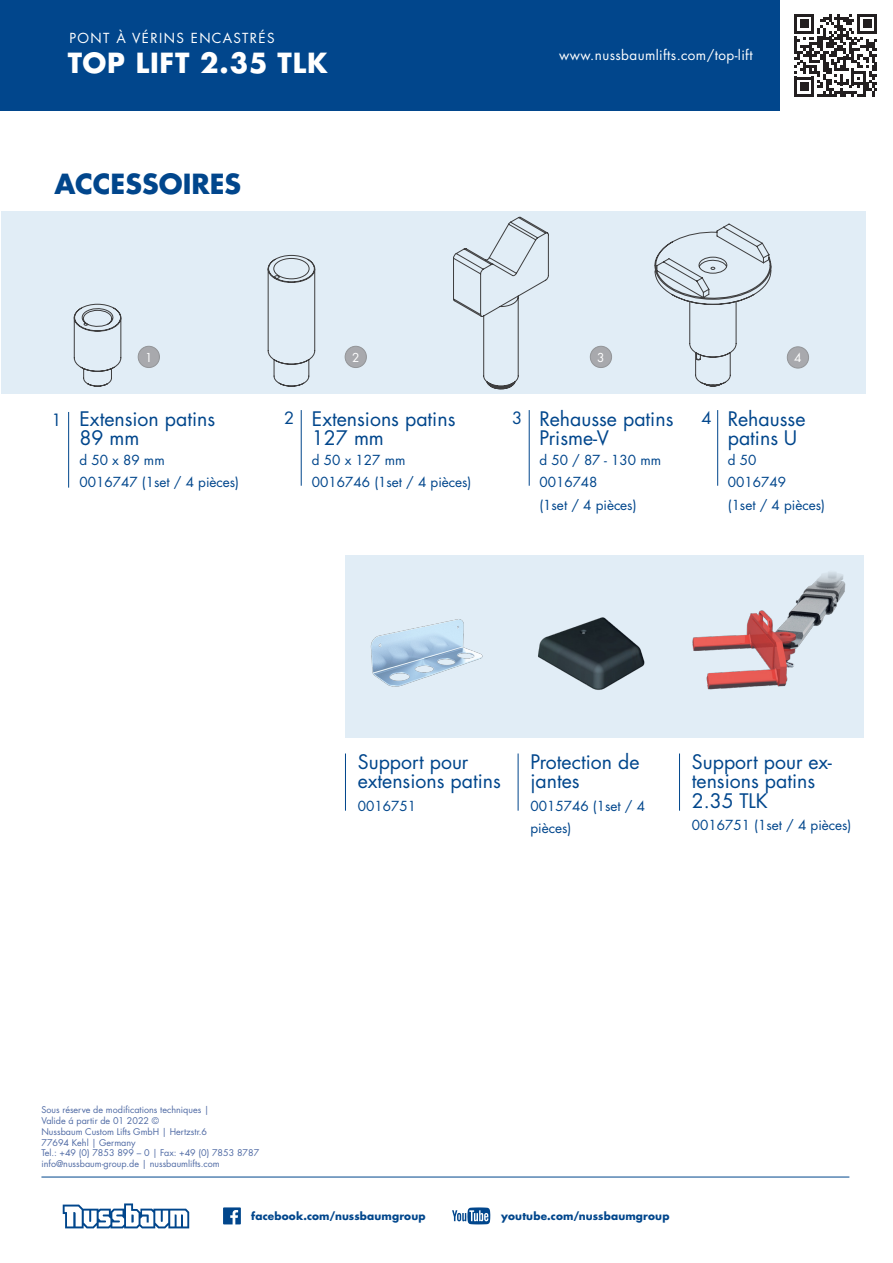
<style>
.page{position:relative;width:893px;height:1263px;background:#fff}
.page>*{position:absolute;margin:0;border:0;box-sizing:border-box;transform-origin:0 0}
.t1{font:700 27px "Futura LT Pro";letter-spacing:.03em;color:#fff}
.TechDat_2{font:700 27px "Futura LT Pro";color:#01468c}
.t2{font:19.5px/19.5px "Futura LT Pro";color:#01468c}
.BestellNr_2{font:16.5px "Futura LT Pro";color:#01468c}
.t3{font:13.5px/22.5px "Futura LT Pro";color:#01468c}
.t4{font:13.5px "Futura LT Pro";letter-spacing:.03em;color:#fff}
.t5{font:13.5px "Futura LT Pro";letter-spacing:.1em;color:#fff}
.BestellNr_2-2{font:12px "Futura LT Pro";color:#fff}
.t6{font:700 10.5px "Futura LT Pro";letter-spacing:.015em;color:#01468c}
.t7{font:9px "Futura LT Pro";color:#4f6aa4}
</style>
<div class="page">
<div style="left:1px;top:211px;width:864px;height:183px;background:#e1edf6"></div>
<div style="left:345px;top:555px;width:519px;height:183px;background:#e1edf6"></div>
<div style="left:0;top:0;width:780px;height:111px;background:#01468c"></div>
<svg style="left:794px;top:14px;width:83px;height:83px"></svg>
<svg style="left:63px;top:1203px;width:126px;height:25px"></svg>
<svg style="left:223px;top:1207px;width:18px;height:17px"></svg>
<svg style="left:452px;top:1207px;width:38px;height:17px"></svg>
<div style="left:138px;top:346px;width:21px;height:22px;background:#a8a9ad;border-radius:50%"></div>
<div style="left:138px;top:346px;width:22px;height:22px;border:1px solid #939598;border-radius:50%"></div>
<div style="left:345px;top:346px;width:21px;height:22px;background:#a8a9ad;border-radius:50%"></div>
<div style="left:345px;top:346px;width:22px;height:22px;border:1px solid #939598;border-radius:50%"></div>
<div style="left:787px;top:347px;width:22px;height:21px;background:#a8a9ad;border-radius:50%"></div>
<div style="left:787px;top:347px;width:22px;height:21px;border:1px solid #939598;border-radius:50%"></div>
<div style="left:590px;top:346px;width:22px;height:22px;background:#a8a9ad;border-radius:50%"></div>
<div style="left:590px;top:346px;width:22px;height:22px;border:1px solid #939598;border-radius:50%"></div>
<hr style="left:717px;top:410px;width:1px;height:76px;background:#01468c">
<hr style="left:529px;top:410px;width:1px;height:76px;background:#01468c">
<hr style="left:68px;top:412px;width:1px;height:76px;background:#01468c">
<hr style="left:301px;top:410px;width:1px;height:76px;background:#01468c">
<hr style="left:345px;top:753px;width:1px;height:58px;background:#01468c">
<hr style="left:679px;top:753px;width:1px;height:58px;background:#01468c">
<hr style="left:518px;top:753px;width:1px;height:58px;background:#01468c">
<svg style="left:453px;top:217px;width:96px;height:173px"></svg>
<svg style="left:74px;top:304px;width:47px;height:83px"></svg>
<svg style="left:268px;top:255px;width:47px;height:132px"></svg>
<svg style="left:654px;top:224px;width:117px;height:163px"></svg>
<img style="left:538px;top:617px;width:107px;height:73px">
<img style="left:370px;top:619px;width:113px;height:68px">
<img style="left:692px;top:572px;width:154px;height:118px">
<hr style="left:41px;top:1177px;width:808px;height:1px;background:#01468c">
<p class="t5" style="left:69px;top:28px;width:207px">PONT À VÉRINS ENCASTRÉS</p>
<p class="t1" style="left:68px;top:42px;width:261px">TOP LIFT 2.35 TLK</p>
<p class="t4" style="left:559px;top:46px;width:195px">www.nussbaumlifts.com/top-lift</p>
<p class="TechDat_2" style="left:54px;top:163px;width:188px">ACCESSOIRES</p>
<p class="BestellNr_2-2" style="left:145px;top:349px;width:9px">1</p>
<p class="BestellNr_2-2" style="left:352px;top:350px;width:9px">2</p>
<p class="BestellNr_2-2" style="left:597px;top:349px;width:9px">3</p>
<p class="BestellNr_2-2" style="left:794px;top:349px;width:9px">4</p>
<p class="t2" style="left:539px;top:409px;width:136px">Rehausse patins<br>Prisme-V</p>
<p class="t3" style="left:539px;top:448px;width:123px">d 50 / 87 - 130 mm</p>
<p class="t3" style="left:539px;top:471px;width:60px">0016748</p>
<p class="t3" style="left:539px;top:493px;width:99px">(1set / 4 pièces)</p>
<p class="BestellNr_2" style="left:51px;top:408px;width:12px">1</p>
<p class="BestellNr_2" style="left:284px;top:406px;width:12px">2</p>
<p class="BestellNr_2" style="left:512px;top:406px;width:12px">3</p>
<p class="BestellNr_2" style="left:702px;top:406px;width:12px">4</p>
<p class="t2" style="left:80px;top:409px;width:137px">Extension patins</p>
<p class="t2" style="left:80px;top:428px;width:61px">89 mm</p>
<p class="t3" style="left:80px;top:448px;width:87px">d 50 x 89 mm</p>
<p class="t3" style="left:80px;top:471px;width:161px">0016747 (1set / 4 pièces)</p>
<p class="t2" style="left:312px;top:409px;width:145px">Extensions patins</p>
<p class="t2" style="left:312px;top:428px;width:73px">127 mm</p>
<p class="t3" style="left:312px;top:448px;width:95px">d 50 x 127 mm</p>
<p class="t3" style="left:312px;top:471px;width:161px">0016746 (1set / 4 pièces)</p>
<p class="t2" style="left:728px;top:409px;width:79px">Rehausse</p>
<p class="t2" style="left:728px;top:428px;width:71px">patins U</p>
<p class="t3" style="left:728px;top:448px;width:30px">d 50</p>
<p class="t3" style="left:728px;top:471px;width:60px">0016749</p>
<p class="t3" style="left:728px;top:493px;width:99px">(1set / 4 pièces)</p>
<p class="t2" style="left:358px;top:752px;width:145px">Support pour extensions patins</p>
<p class="t3" style="left:358px;top:794px;width:60px">0016751</p>
<p class="t2" style="left:530px;top:752px;width:111px">Protection de jantes</p>
<p class="t3" style="left:530px;top:794px;width:116px">0015746 (1set / 4 pièces)</p>
<p class="t2" style="left:692px;top:752px;width:142px">Support pour ex&shy;tensions patins<br>2.35 TLK</p>
<p class="t3" style="left:692px;top:814px;width:161px">0016751 (1set / 4 pièces)</p>
<p class="t7" style="left:41px;top:1104px;width:169px">Sous réserve de modifications techniques |</p>
<p class="t7" style="left:41px;top:1114px;width:119px">Valide á partir de 01 2022 ©</p>
<p class="t7" style="left:41px;top:1125px;width:167px">Nussbaum Custom Lifts GmbH | Hertzstr.6</p>
<p class="t7" style="left:41px;top:1136px;width:96px">77694 Kehl | Germany</p>
<p class="t7" style="left:41px;top:1147px;width:219px">Tel.: +49 (0) 7853 899 – 0 | Fax: +49 (0) 7853 8787</p>
<p class="t7" style="left:41px;top:1158px;width:180px">info@nussbaum-group.de | nussbaumlifts.com</p>
<p class="t6" style="left:251px;top:1207px;width:176px">facebook.com/nussbaumgroup</p>
<p class="t6" style="left:501px;top:1207px;width:170px">youtube.com/nussbaumgroup</p>
</div>
